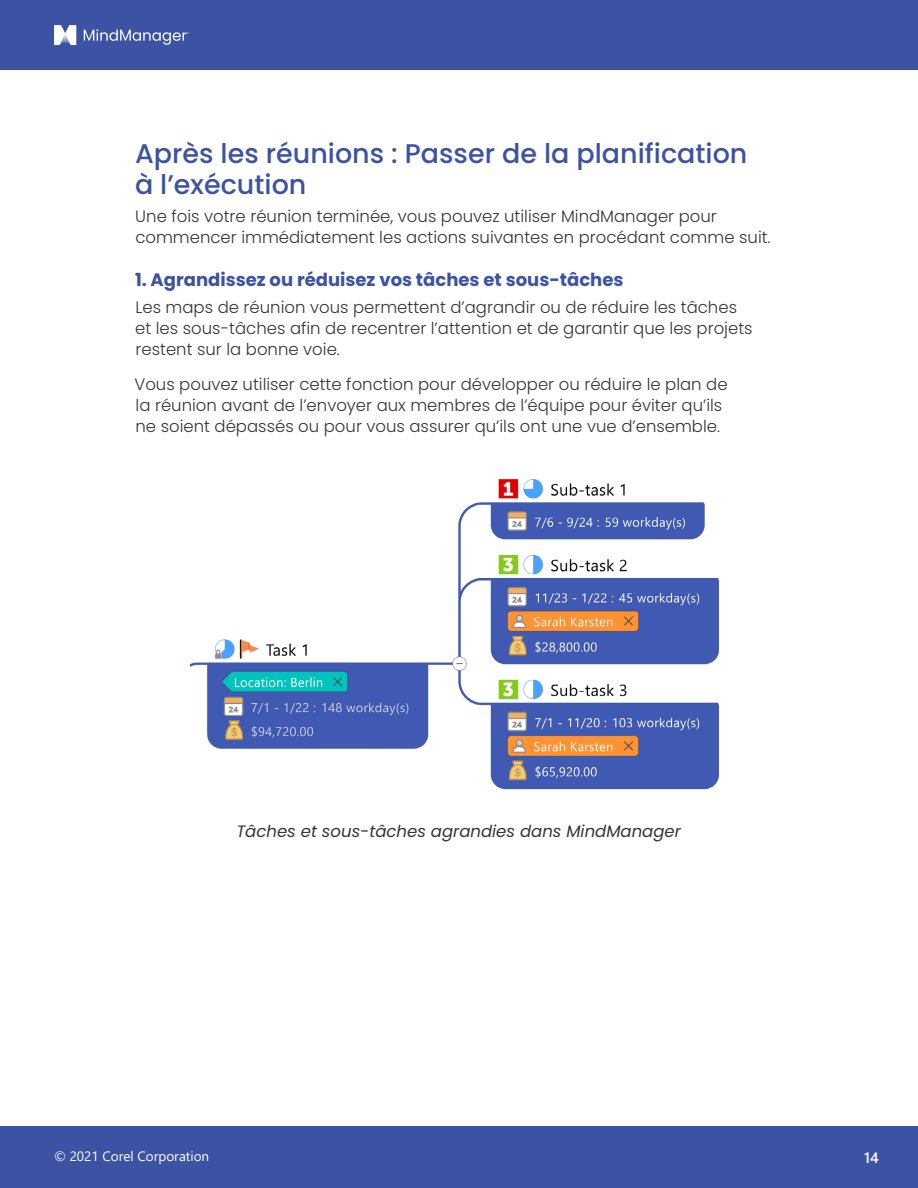
<style>
.page{position:relative;width:918px;height:1188px;background:#fff}
.page>*{position:absolute;margin:0;border:0;box-sizing:border-box;transform-origin:0 0}
.t1{font:500 27px/31.5px "Poppins";color:#3c52a3}
.t2{font:700 18px "Poppins";color:#3c52a3}
.body{font:300 16.5px/21px "Poppins";color:#353535}
.body-2{font:italic 16.5px "Poppins";color:#353535}
.t3{font:600 15px "Segoe UI";color:#fff}
.t4{font:13.5px "Segoe UI";color:#fff}
</style>
<div class="page">
<div style="left:0;top:1126px;width:918px;height:62px;background:#3c52a3"></div>
<div style="left:0;top:0;width:918px;height:70px;background:#3c52a3"></div>
<svg style="left:54px;top:25px;width:22px;height:20px"></svg>
<svg style="left:84px;top:29px;width:105px;height:16px"></svg>
<img style="left:191px;top:478px;width:528px;height:312px">
<h2 class="t1" style="left:135px;top:138px;width:614px">Après les réunions : Passer de la planification à l’exécution</h2>
<p class="body" style="left:135px;top:206px;width:637px">Une fois votre réunion terminée, vous pouvez utiliser MindManager pour commencer immédiatement les actions suivantes en procédant comme suit.</p>
<h3 class="t2" style="left:135px;top:269px;width:490px">1. Agrandissez ou réduisez vos tâches et sous-tâches</h3>
<p class="body" style="left:135px;top:297px;width:619px">Les maps de réunion vous permettent d’agrandir ou de réduire les tâches et les sous-tâches afin de recentrer l’attention et de garantir que les projets restent sur la bonne voie.</p>
<p class="body" style="left:134px;top:374px;width:595px">Vous pouvez utiliser cette fonction pour développer ou réduire le plan de la réunion avant de l’envoyer aux membres de l’équipe pour éviter qu’ils ne soient dépassés ou pour vous assurer qu’ils ont une vue d’ensemble.</p>
<p class="body-2" style="left:236px;top:822px;width:446px">Tâches et sous-tâches agrandies dans MindManager</p>
<p class="t4" style="left:54px;top:1144px;width:157px">© 2021 Corel Corporation</p>
<p class="t3" style="left:864px;top:1144px;width:16px">14</p>
</div>
